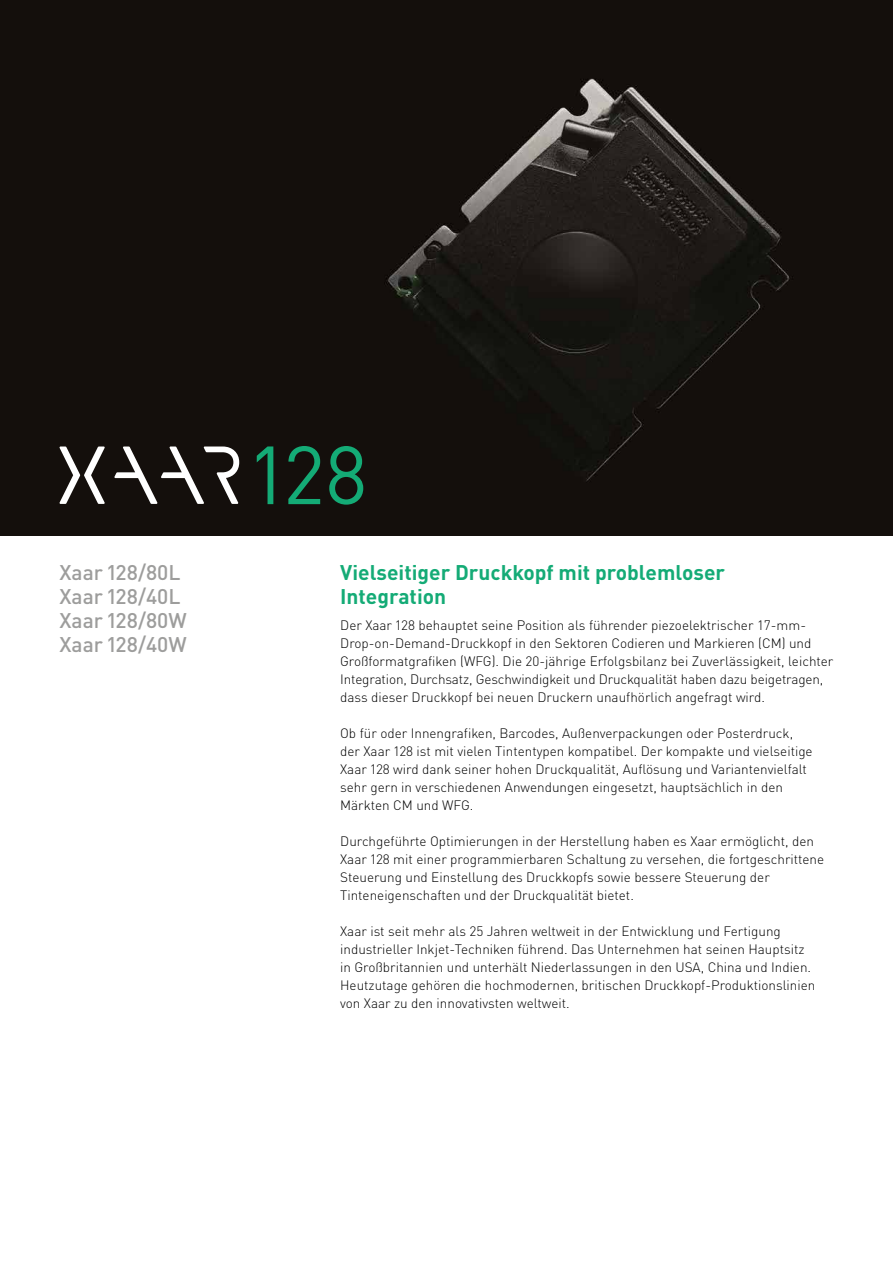
<style>
.page{position:relative;width:893px;height:1263px;background:#fff}
.page>*{position:absolute;margin:0;border:0;box-sizing:border-box;transform-origin:0 0}
.t1{font:81px "DIN Pro";color:#14ab76}
.t2{font:700 21px/24px "DIN Pro";color:#14ab76}
.t3{font:500 21px/24px "DIN Pro";color:#9d9d9c}
.t4{font:300 13.5px/18px "DIN Pro";color:#000}
</style>
<div class="page">
<img style="left:0;top:0;width:893px;height:536px">
<svg style="left:59px;top:446px;width:180px;height:58px"></svg>
<h2 class="t3" style="left:60px;top:559px;width:129px">Xaar 128/80L<br>Xaar 128/40L<br>Xaar 128/80W<br>Xaar 128/40W</h2>
<h1 class="t1" style="left:247px;top:413px;width:122px">128</h1>
<h2 class="t2" style="left:340px;top:559px;width:386px">Vielseitiger Druckkopf mit problemloser<br>Integration</h2>
<p class="t4" style="left:340px;top:615px;width:495px">Der Xaar 128 behauptet seine Position als führender piezoelektrischer 17-mm-Drop-on-Demand-Druckkopf in den Sektoren Codieren und Markieren (CM) und Großformatgrafiken (WFG). Die 20-jährige Erfolgsbilanz bei Zuverlässigkeit, leichter Integration, Durchsatz, Geschwindigkeit und Druckqualität haben dazu beigetragen, dass dieser Druckkopf bei neuen Druckern unaufhörlich angefragt wird.</p>
<p class="t4" style="left:340px;top:723px;width:474px">Ob für oder Innengrafiken, Barcodes, Außenverpackungen oder Posterdruck, der Xaar 128 ist mit vielen Tintentypen kompatibel. Der kompakte und vielseitige Xaar 128 wird dank seiner hohen Druckqualität, Auflösung und Variantenvielfalt sehr gern in verschiedenen Anwendungen eingesetzt, hauptsächlich in den Märkten CM und WFG.</p>
<p class="t4" style="left:340px;top:831px;width:485px">Durchgeführte Optimierungen in der Herstellung haben es Xaar ermöglicht, den Xaar 128 mit einer programmierbaren Schaltung zu versehen, die fortgeschrittene Steuerung und Einstellung des Druckkopfs sowie bessere Steuerung der Tinteneigenschaften und der Druckqualität bietet.</p>
<p class="t4" style="left:340px;top:921px;width:477px">Xaar ist seit mehr als 25 Jahren weltweit in der Entwicklung und Fertigung industrieller Inkjet-Techniken führend. Das Unternehmen hat seinen Hauptsitz in Großbritannien und unterhält Niederlassungen in den USA, China und Indien.<br>Heutzutage gehören die hochmodernen, britischen Druckkopf-Produktionslinien von Xaar zu den innovativsten weltweit.</p>
</div>
